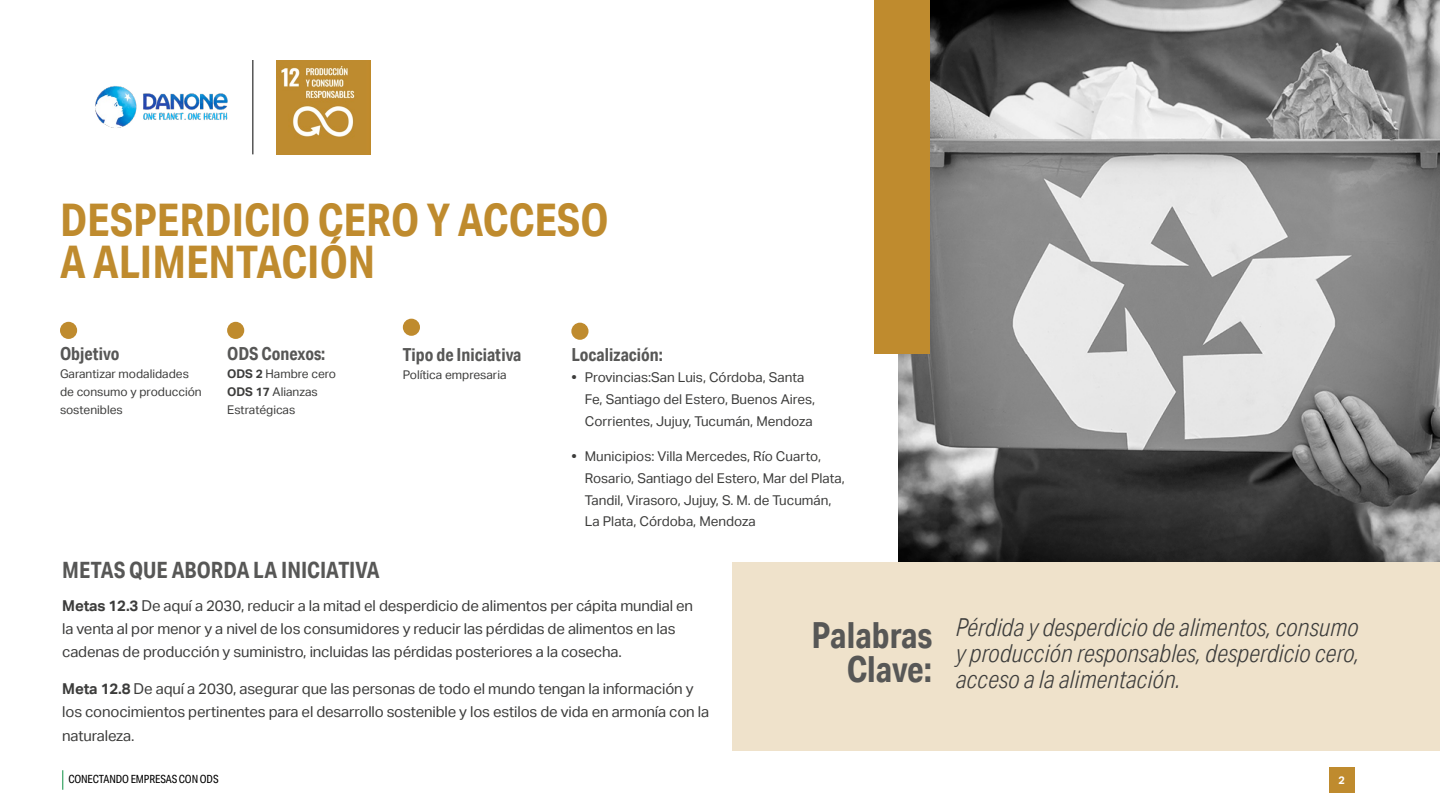
<style>
.page{position:relative;width:1440px;height:810px;background:#fff}
.page>*{position:absolute;margin:0;border:0;box-sizing:border-box;transform-origin:0 0}
.t1{font:700 45px/42.8px "Aktiv Grotesk Cd";color:#bf8b2e}
.t2{font:700 36px/33.8px "Aktiv Grotesk Cd";color:#575756;text-align:right}
.t3{font:italic 300 24.75px/26.2px "Aktiv Grotesk Cd";color:#3c3c3b;text-align:justify}
.t4{font:700 22.5px "Aktiv Grotesk Cd";color:#575756}
.t5{font:700 18px "Aktiv Grotesk Cd";color:#575756}
.t6{font:15px/23.2px "Aktiv Grotesk";letter-spacing:-.01em;color:#3c3c3b}
.t7{font:13.5px/21.8px "Aktiv Grotesk";color:#3c3c3b}
.t8{font:12px/18px "Aktiv Grotesk";color:#3c3c3b}
.t9{font:11.25px "Aktiv Grotesk Cd";letter-spacing:-.01em;color:#000}
.t10{font:700 10.88px "Aktiv Grotesk";color:#fff}
.s1{font-weight:700}
</style>
<div class="page">
<svg style="left:62px;top:770px;width:1px;height:20px"></svg>
<div style="left:1329px;top:767px;width:25px;height:26px;background:#bf8b2e"></div>
<img style="left:898px;top:0;width:542px;height:562px">
<div style="left:874px;top:0;width:56px;height:354px;background:#bf8b2e"></div>
<img style="left:276px;top:60px;width:95px;height:95px">
<hr style="left:253px;top:60px;width:1px;height:94px;background:#000">
<img style="left:95px;top:86px;width:132px;height:42px">
<div style="left:732px;top:562px;width:708px;height:189px;background:#efe2cb"></div>
<div style="left:60px;top:322px;width:17px;height:17px;background:#bf8b2e;border-radius:50%"></div>
<div style="left:571px;top:323px;width:18px;height:17px;background:#bf8b2e;border-radius:50%"></div>
<div style="left:227px;top:322px;width:17px;height:17px;background:#bf8b2e;border-radius:50%"></div>
<div style="left:403px;top:319px;width:17px;height:17px;background:#bf8b2e;border-radius:50%"></div>
<p class="t1" style="left:60px;top:198px;width:550px">DESPERDICIO CERO Y ACCESO<br>A ALIMENTACIÓN</p>
<p class="t5" style="left:60px;top:342px;width:61px">Objetivo</p>
<p class="t8" style="left:60px;top:365px;width:143px">Garantizar modalidades de consumo y producción sostenibles</p>
<p class="t5" style="left:227px;top:342px;width:100px">ODS Conexos:</p>
<p class="t8" style="left:227px;top:365px;width:111px"><span class="s1">ODS 2</span> Hambre cero</p>
<p class="t8" style="left:227px;top:383px;width:92px"><span class="s1">ODS 17</span> Alianzas<br>Estratégicas</p>
<p class="t5" style="left:403px;top:343px;width:120px">Tipo de Iniciativa</p>
<p class="t8" style="left:403px;top:365px;width:105px">Política empresaria</p>
<p class="t4" style="left:62px;top:556px;width:319px">METAS QUE ABORDA LA INICIATIVA</p>
<p class="t5" style="left:571px;top:343px;width:93px">Localización:</p>
<p class="t7" style="left:585px;top:367px;width:232px;text-indent:-14px"><span class="s1">•</span> Provincias:San Luis, Córdoba, Santa<br>Fe, Santiago del Estero, Buenos Aires,<br>Corrientes, Jujuy, Tucumán, Mendoza</p>
<p class="t7" style="left:585px;top:446px;width:261px;text-indent:-14px"><span class="s1">•</span> Municipios: Villa Mercedes, Río Cuarto, Rosario, Santiago del Estero, Mar del Plata, Tandil, Virasoro, Jujuy, S. M. de Tucumán, La Plata, Córdoba, Mendoza</p>
<p class="t6" style="left:62px;top:594px;width:632px"><span class="s1">Metas 12.3</span> De aquí a 2030, reducir a la mitad el desperdicio de alimentos per cápita mundial en la venta al por menor y a nivel de los consumidores y reducir las pérdidas de alimentos en las cadenas de producción y suministro, incluidas las pérdidas posteriores a la cosecha.</p>
<p class="t6" style="left:62px;top:677px;width:648px"><span class="s1">Meta 12.8</span> De aquí a 2030, asegurar que las personas de todo el mundo tengan la información y los conocimientos pertinentes para el desarrollo sostenible y los estilos de vida en armonía con la naturaleza.</p>
<p class="t2" style="left:811px;top:618px;width:122px">Palabras<br>Clave:</p>
<p class="t3" style="left:956px;top:614px;width:405px">Pérdida y desperdicio de alimentos, consumo y producción responsables, desperdicio cero, acceso a la alimentación.</p>
<p class="t9" style="left:68px;top:773px;width:152px">CONECTANDO EMPRESAS CON ODS</p>
<p class="t10" style="left:1338px;top:774px;width:8px">2</p>
</div>
